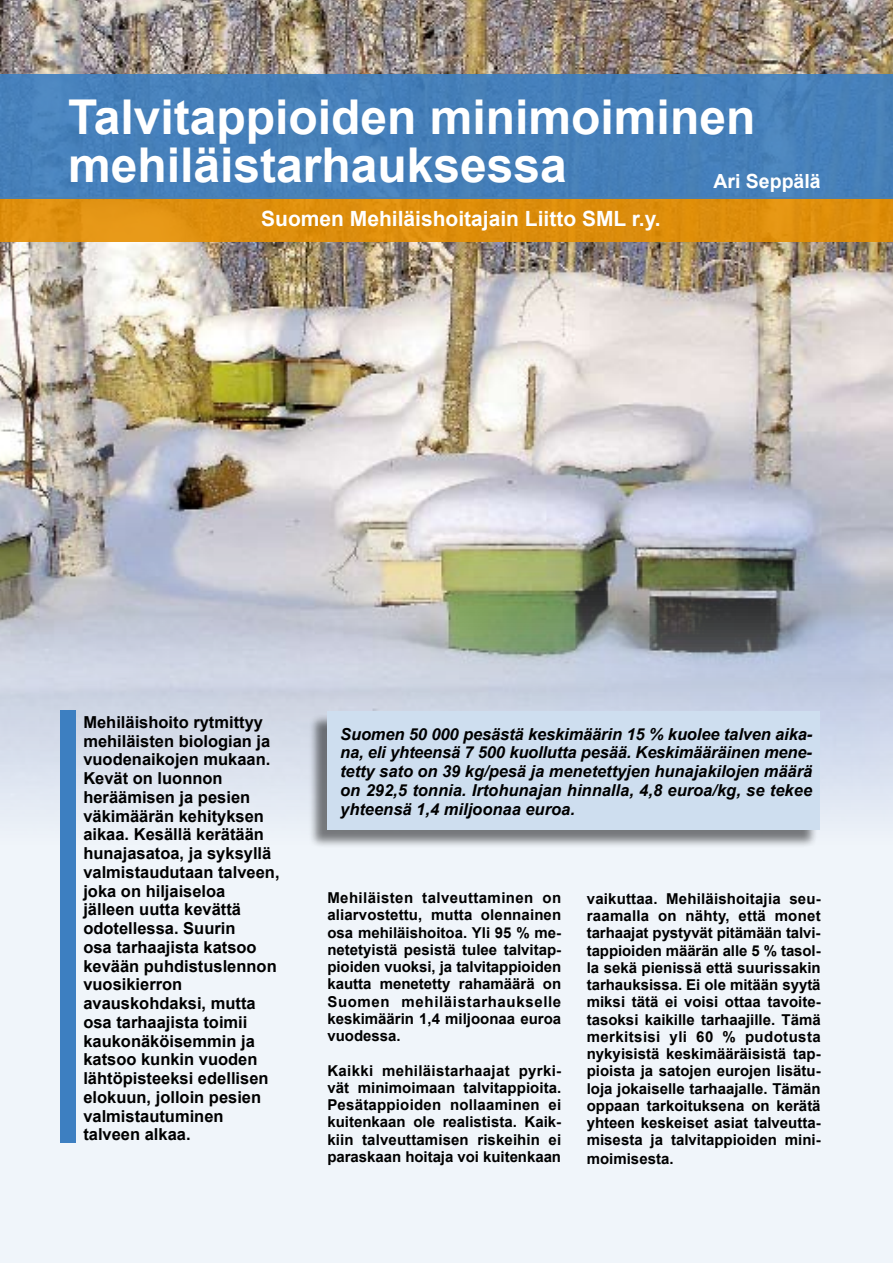
<style>
.page{position:relative;width:893px;height:1263px;background:#f0f5fa}
.page>*{position:absolute;margin:0;border:0;box-sizing:border-box;transform-origin:0 0}
.t1{font:700 48px/48px "Arial";color:#fff}
.t2{font:700 21px "Arial";color:#fff}
.t3{font:700 19.5px "Arial";color:#fff}
.t4{font:700 16.5px/18.8px "Arial";color:#000}
.t5{font:italic 700 16.5px/18.8px "Arial";color:#000;text-align:justify}
.t6{font:700 15px/17.2px "Arial";color:#000;text-align:justify}
</style>
<div class="page">
<img style="left:0;top:0;width:893px;height:830px">
<div style="left:0;top:197px;width:893px;height:45px;background:#de8e0c"></div>
<div style="left:60px;top:710px;width:16px;height:432px;background:#3d7fc1"></div>
<div style="left:0;top:74px;width:893px;height:125px;background:#457fb9"></div>
<div style="left:309px;top:713px;width:509px;height:135px;background:#000;opacity:.5"></div>
<div style="left:327px;top:711px;width:493px;height:118px;background:#cedeef"></div>
<h1 class="t1" style="left:68px;top:95px;width:689px">Talvitappioiden minimoiminen mehiläistarhauksessa</h1>
<h3 class="t3" style="left:713px;top:168px;width:109px">Ari Seppälä</h3>
<h2 class="t2" style="left:261px;top:204px;width:401px">Suomen Mehiläishoitajain Liitto SML r.y.</h2>
<p class="t4" style="left:83px;top:713px;width:198px">Mehiläishoito rytmittyy mehiläisten biologian ja vuodenaikojen mukaan.<br>Kevät on luonnon heräämisen ja pesien väkimäärän kehityksen aikaa. Kesällä kerätään hunajasatoa, ja syksyllä valmistaudutaan talveen, joka on hiljaiseloa jälleen uutta kevättä odotellessa. Suurin<br>osa tarhaajista katsoo kevään puhdistuslennon vuosikierron avauskohdaksi, mutta osa tarhaajista toimii kaukonäköisemmin ja katsoo kunkin vuoden lähtöpisteeksi edellisen elokuun, jolloin pesien valmistautuminen talveen alkaa.</p>
<p class="t5" style="left:340px;top:725px;width:474px">Suomen 50 000 pesästä keskimäärin 15 % kuolee talven aika&shy;na, eli yhteensä 7 500 kuollutta pesää. Keskimääräinen mene&shy;tetty sato on 39 kg/pesä ja menetettyjen hunajakilojen määrä on 292,5 tonnia. Irtohunajan hinnalla, 4,8 euroa/kg, se tekee yhteensä 1,4 miljoonaa euroa.</p>
<p class="t6" style="left:327px;top:890px;width:235px">Mehiläisten talveuttaminen on aliarvostettu, mutta olennainen osa mehiläishoitoa. Yli 95 % me&shy;netetyistä pesistä tulee talvitap&shy;pioiden vuoksi, ja talvitappioiden kautta menetetty rahamäärä on Suomen mehiläistarhaukselle keskimäärin 1,4 miljoonaa euroa vuodessa.</p>
<p class="t6" style="left:327px;top:1062px;width:235px">Kaikki mehiläistarhaajat pyrki&shy;vät minimoimaan talvitappioita.<br>Pesätappioiden nollaaminen ei kuitenkaan ole realistista. Kaik&shy;kiin talveuttamisen riskeihin ei paraskaan hoitaja voi kuitenkaan</p>
<p class="t6" style="left:587px;top:890px;width:235px">vaikuttaa. Mehiläishoitajia seu&shy;raamalla on nähty, että monet tarhaajat pystyvät pitämään talvi&shy;tappioiden määrän alle 5 % tasol&shy;la sekä pienissä että suurissakin tarhauksissa. Ei ole mitään syytä miksi tätä ei voisi ottaa tavoite&shy;tasoksi kaikille tarhaajille. Tämä merkitsisi yli 60 % pudotusta nykyisistä keskimääräisistä tap&shy;pioista ja satojen eurojen lisätu&shy;loja jokaiselle tarhaajalle. Tämän oppaan tarkoituksena on kerätä yhteen keskeiset asiat talveutta&shy;misesta ja talvitappioiden mini-</p>
<p class="t6" style="left:587px;top:1151px;width:88px">moimisesta.</p>
</div>
